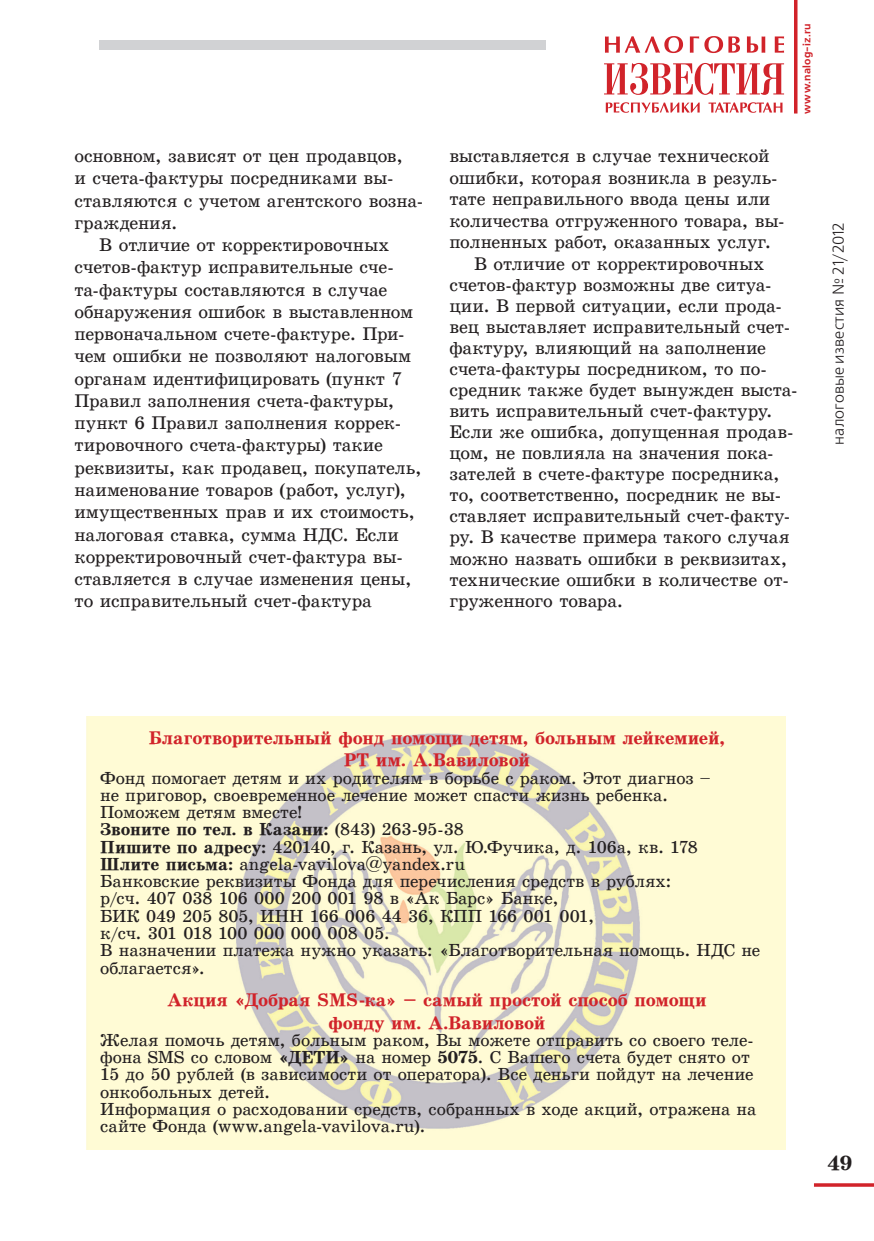
<style>
.page{position:relative;width:874px;height:1241px;background:#fff}
.page>*{position:absolute;margin:0;border:0;box-sizing:border-box;transform-origin:0 0}
.t1{font:700 21px "School Book Cyr";color:#231f20}
.t2{font:18.38px "School Book Cyr";letter-spacing:-.005em;color:#231f20}
.t3{font:700 18.38px/22.6px "School Book Cyr";letter-spacing:-.005em;color:#d1232a;text-align:center}
.t4{font:17.5px/17.3px "School Book Cyr";color:#231f20}
.t5{font:15.75px "Free Set C";letter-spacing:.005em;color:#231f20}
.t6{font:700 10.5px "Free Set C";letter-spacing:.02em;color:#d1232a}
.s1{font-weight:700}
.s2{font-family:"School"}
</style>
<div class="page">
<svg style="left:821px;top:1186px;width:33px;height:1px"></svg>
<svg style="left:814px;top:1183px;width:59px;height:3px"></svg>
<svg style="left:604px;top:63px;width:179px;height:32px"></svg>
<svg style="left:605px;top:36px;width:178px;height:17px"></svg>
<svg style="left:605px;top:102px;width:177px;height:11px"></svg>
<svg style="left:794px;top:0;width:3px;height:113px"></svg>
<div style="left:99px;top:40px;width:446px;height:10px;background:#d1d2d4"></div>
<img style="left:86px;top:716px;width:699px;height:433px">
<p class="t2" style="left:74px;top:145px;width:329px">основном, зависят от цен продавцов,</p>
<p class="t2" style="left:74px;top:167px;width:320px">и счета-фактуры посредниками вы-</p>
<p class="t2" style="left:74px;top:189px;width:350px">ставляются с учетом агентского возна-</p>
<p class="t2" style="left:74px;top:212px;width:104px">граждения.</p>
<p class="t2" style="left:99px;top:234px;width:291px">В отличие от корректировочных</p>
<p class="t2" style="left:74px;top:256px;width:321px">счетов-фактур исправительные сче-</p>
<p class="t2" style="left:74px;top:278px;width:314px">та-фактуры составляются в случае</p>
<p class="t2" style="left:74px;top:301px;width:340px">обнаружения ошибок в выставленном</p>
<p class="t2" style="left:74px;top:323px;width:331px">первоначальном счете-фактуре. При-</p>
<p class="t2" style="left:74px;top:345px;width:338px">чем ошибки не позволяют налоговым</p>
<p class="t2" style="left:74px;top:367px;width:329px">органам идентифицировать (пункт 7</p>
<p class="t2" style="left:74px;top:390px;width:321px">Правил заполнения счета-фактуры,</p>
<p class="t2" style="left:74px;top:412px;width:328px">пункт 6 Правил заполнения коррек-</p>
<p class="t2" style="left:74px;top:434px;width:310px">тировочного счета-фактуры) такие</p>
<p class="t2" style="left:74px;top:456px;width:348px">реквизиты, как продавец, покупатель,</p>
<p class="t2" style="left:74px;top:479px;width:333px">наименование товаров (работ, услуг),</p>
<p class="t2" style="left:74px;top:501px;width:342px">имущественных прав и их стоимость,</p>
<p class="t2" style="left:74px;top:523px;width:326px">налоговая ставка, сумма НДС. Если</p>
<p class="t2" style="left:74px;top:545px;width:330px">корректировочный счет-фактура вы-</p>
<p class="t2" style="left:74px;top:568px;width:338px">ставляется в случае изменения цены,</p>
<p class="t2" style="left:74px;top:590px;width:298px">то исправительный счет-фактура</p>
<p class="t6" style="left:800px;top:114px;width:92px;rotate:-90deg">www.nalog-iz.ru</p>
<p class="t2" style="left:449px;top:145px;width:321px">выставляется в случае технической</p>
<p class="t2" style="left:449px;top:166px;width:329px">ошибки, которая возникла в резуль-</p>
<p class="t2" style="left:449px;top:188px;width:322px">тате неправильного ввода цены или</p>
<p class="t2" style="left:449px;top:210px;width:336px">количества отгруженного товара, вы-</p>
<p class="t2" style="left:449px;top:231px;width:323px">полненных работ, оказанных услуг.</p>
<p class="t2" style="left:474px;top:252px;width:291px">В отличие от корректировочных</p>
<p class="t2" style="left:449px;top:273px;width:323px">счетов-фактур возможны две ситуа-</p>
<p class="t2" style="left:449px;top:294px;width:334px">ции. В первой ситуации, если прода-</p>
<p class="t2" style="left:449px;top:315px;width:342px">вец выставляет исправительный счет-</p>
<p class="t2" style="left:449px;top:337px;width:318px">фактуру, влияющий на заполнение</p>
<p class="t2" style="left:449px;top:358px;width:319px">счета-фактуры посредником, то по-</p>
<p class="t2" style="left:449px;top:379px;width:349px">средник также будет вынужден выста-</p>
<p class="t2" style="left:449px;top:400px;width:324px">вить исправительный счет-фактуру.</p>
<p class="t2" style="left:449px;top:421px;width:345px">Если же ошибка, допущенная продав-</p>
<p class="t2" style="left:449px;top:442px;width:326px">цом, не повлияла на значения пока-</p>
<p class="t2" style="left:449px;top:463px;width:332px">зателей в счете-фактуре посредника,</p>
<p class="t2" style="left:449px;top:484px;width:333px">то, соответственно, посредник не вы-</p>
<p class="t2" style="left:449px;top:505px;width:342px">ставляет исправительный счет-факту-</p>
<p class="t2" style="left:449px;top:526px;width:341px">ру. В качестве примера такого случая</p>
<p class="t2" style="left:449px;top:547px;width:339px">можно назвать ошибки в реквизитах,</p>
<p class="t2" style="left:449px;top:568px;width:341px">технические ошибки в количестве от-</p>
<p class="t2" style="left:449px;top:589px;width:175px">груженного товара.</p>
<p class="t5" style="left:829px;top:444px;width:224px;rotate:-90deg">налоговые известия № 21/2012</p>
<p class="t3" style="left:149px;top:726px;width:577px">Благотворительный фонд помощи детям, больным лейкемией,<br>РТ им. А.Вавиловой</p>
<p class="t4" style="left:100px;top:768px;width:661px">Фонд помогает детям и их родителям в борьбе с раком. Этот диагноз –<br>не приговор, своевременное лечение может спасти жизнь ребенка.<br>Поможем детям вместе!<br><span class="s1">Звоните по тел. в Казани:</span> (843) 263-95-38<br><span class="s1">Пишите по адресу:</span> 420140, г. Казань, ул. Ю.Фучика, д. 106а, кв. 178<br><span class="s1">Шлите письма:</span> angela-vavilova<span class="s2">@</span>yandex.ru<br>Банковские реквизиты Фонда для перечисления средств в рублях:<br>р/сч. 407 038 106 000 200 001 98 в «Ак Барс» Банке,<br>БИК 049 205 805, ИНН 166 006 44 36, КПП 166 001 001,<br>к/сч. 301 018 100 000 000 008 05.<br>В назначении платежа нужно указать: «Благотворительная помощь. НДС не облагается».</p>
<p class="t3" style="left:167px;top:988px;width:540px">Акция «Добрая SMS-ка» – самый простой способ помощи фонду им. А.Вавиловой</p>
<p class="t4" style="left:100px;top:1030px;width:657px">Желая помочь детям, больным раком, Вы можете отправить со своего теле&shy;фона SMS со словом <span class="s1">«ДЕТИ»</span> на номер <span class="s1">5075</span>. С Вашего счета будет снято от 15 до 50 рублей (в зависимости от оператора). Все деньги пойдут на лечение онкобольных детей.<br>Информация о расходовании средств, собранных в ходе акций, отражена на сайте Фонда (www.angela-vavilova.ru).</p>
<p class="t1" style="left:827px;top:1150px;width:26px">49</p>
</div>
